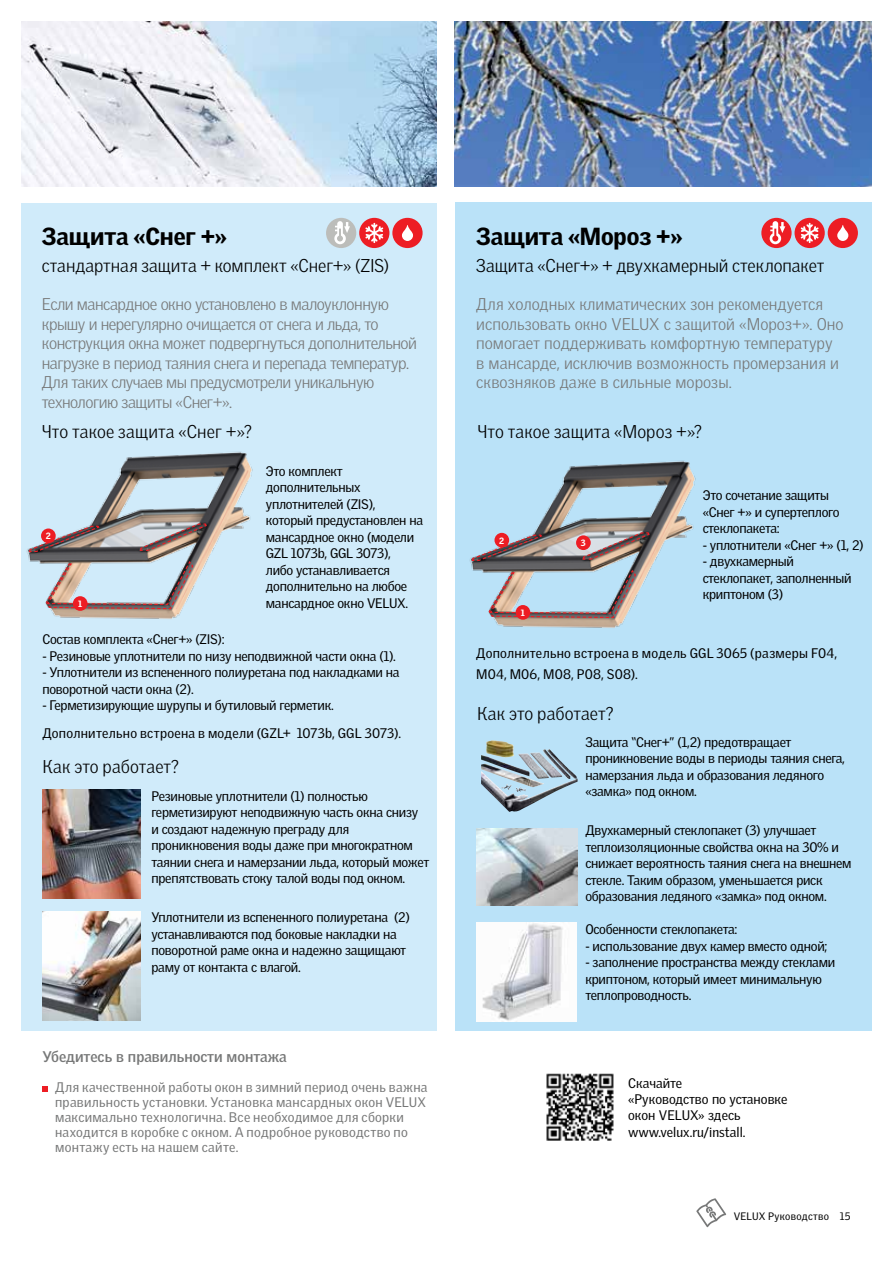
<style>
.page{position:relative;width:893px;height:1263px;background:#fff}
.page>*{position:absolute;margin:0;border:0;box-sizing:border-box;transform-origin:0 0}
.t1{font:900 24px "Velux Gothic";letter-spacing:-.005em;color:#000}
.t2{font:300 18px "Velux Gothic";color:#000}
.t3{font:300 16.5px/19.5px "Velux Gothic";letter-spacing:-.03em;color:#777878}
.t4{font:300 16.5px/19.5px "Velux Gothic";color:#777878}
.t5{font:700 15px "Velux Gothic";color:#777878}
.t6{font:13.5px/16.5px "Velux Gothic";letter-spacing:-.02em;color:#000}
.t7{font:13.5px/15px "Velux Gothic";letter-spacing:.02em;color:#777878}
.t8{font:13.5px/21px "Velux Gothic";letter-spacing:.015em;color:#000}
.t9{font:13.5px/16.2px "Velux Gothic";color:#000}
.t10{font:10.5px "Velux Gothic";letter-spacing:.025em;color:#000}
.t11{font:900 8.85px "Velux Gothic";color:#fff}
</style>
<div class="page">
<svg style="left:696px;top:1198px;width:30px;height:29px"></svg>
<div style="left:455px;top:202px;width:417px;height:828px;background:#bae2f8"></div>
<div style="left:21px;top:203px;width:416px;height:827px;background:#d0ebfa"></div>
<img style="left:21px;top:21px;width:416px;height:165px">
<img style="left:476px;top:923px;width:100px;height:98px">
<svg style="left:42px;top:1086px;width:6px;height:6px"></svg>
<div style="left:828px;top:218px;width:30px;height:30px;background:#ed1d24;border-radius:50%"></div>
<svg style="left:837px;top:225px;width:11px;height:16px"></svg>
<div style="left:761px;top:218px;width:31px;height:30px;background:#ed1d24;border-radius:50%"></div>
<svg style="left:770px;top:221px;width:15px;height:23px"></svg>
<div style="left:794px;top:218px;width:31px;height:30px;background:#ed1d24;border-radius:50%"></div>
<svg style="left:801px;top:223px;width:18px;height:20px"></svg>
<div style="left:392px;top:218px;width:31px;height:30px;background:#ed1d24;border-radius:50%"></div>
<svg style="left:402px;top:225px;width:11px;height:16px"></svg>
<div style="left:326px;top:218px;width:30px;height:30px;background:#bcbdba;border-radius:50%"></div>
<svg style="left:334px;top:221px;width:16px;height:23px"></svg>
<div style="left:359px;top:218px;width:30px;height:30px;background:#ed1d24;border-radius:50%"></div>
<svg style="left:365px;top:223px;width:18px;height:20px"></svg>
<img style="left:455px;top:21px;width:417px;height:165px">
<img style="left:486px;top:740px;width:91px;height:39px">
<img style="left:546px;top:1073px;width:68px;height:68px">
<img style="left:26px;top:451px;width:227px;height:168px">
<svg style="left:28px;top:525px;width:73px;height:28px"></svg>
<svg style="left:139px;top:523px;width:69px;height:28px;background:#a09290"></svg>
<img style="left:45px;top:560px;width:149px;height:50px">
<div style="left:73px;top:596px;width:15px;height:15px;background:#ed1d24;border-radius:50%"></div>
<div style="left:41px;top:528px;width:15px;height:15px;background:#ed1d24;border-radius:50%"></div>
<img style="left:42px;top:789px;width:99px;height:109px">
<img style="left:42px;top:911px;width:99px;height:109px">
<img style="left:469px;top:460px;width:227px;height:168px">
<svg style="left:471px;top:534px;width:72px;height:27px"></svg>
<svg style="left:582px;top:532px;width:68px;height:28px;background:#9c8d8b"></svg>
<img style="left:488px;top:569px;width:149px;height:50px">
<div style="left:516px;top:605px;width:14px;height:15px;background:#ed1d24;border-radius:50%"></div>
<div style="left:494px;top:533px;width:15px;height:14px;background:#ed1d24;border-radius:50%"></div>
<div style="left:576px;top:535px;width:15px;height:15px;background:#ed1d24;border-radius:50%"></div>
<img style="left:476px;top:829px;width:102px;height:76px">
<h1 class="t1" style="left:42px;top:221px;width:187px">Защита «Снег +»</h1>
<h2 class="t2" style="left:42px;top:254px;width:349px">стандартная защита + комплект «Снег+» (ZIS)</h2>
<h1 class="t1" style="left:476px;top:221px;width:208px">Защита «Мороз +»</h1>
<h2 class="t2" style="left:476px;top:255px;width:350px">Защита «Снег+» + двухкамерный стеклопакет</h2>
<p class="t3" style="left:42px;top:294px;width:377px">Если мансардное окно установлено в малоуклонную крышу и нерегулярно очищается от снега и льда, то конструкция окна может подвергнуться дополнительной нагрузке в период таяния снега и перепада температур.<br>Для таких случаев мы предусмотрели уникальную технологию защиты «Снег+».</p>
<p class="t4" style="left:476px;top:294px;width:369px">Для холодных климатических зон рекомендуется использовать окно VELUX с защитой «Мороз+». Оно помогает поддерживать комфортную температуру в мансарде, исключив возможность промерзания и сквозняков даже в сильные морозы.</p>
<h2 class="t2" style="left:42px;top:421px;width:212px">Что такое защита «Снег +»?</h2>
<p class="t11" style="left:46px;top:531px;width:7px">2</p>
<p class="t11" style="left:78px;top:598px;width:6px">1</p>
<p class="t6" style="left:266px;top:462px;width:159px">Это комплект дополнительных уплотнителей (ZIS), который предустановлен на мансардное окно (модели<br>GZL 1073b, GGL 3073),<br>либо устанавливается дополнительно на любое мансардное окно VELUX.</p>
<p class="t6" style="left:42px;top:631px;width:184px">Состав комплекта «Снег+» (ZIS):</p>
<p class="t6" style="left:42px;top:647px;width:355px">- Резиновые уплотнители по низу неподвижной части окна (1).</p>
<p class="t6" style="left:42px;top:664px;width:358px">- Уплотнители из вспененного полиуретана под накладками на поворотной части окна (2).</p>
<p class="t6" style="left:42px;top:697px;width:293px">- Герметизирующие шурупы и бутиловый герметик.</p>
<p class="t8" style="left:42px;top:723px;width:360px">Дополнительно встроена в модели (GZL+ 1073b, GGL 3073).</p>
<h2 class="t2" style="left:42px;top:756px;width:138px">Как это работает?</h2>
<p class="t6" style="left:151px;top:787px;width:279px">Резиновые уплотнители (1) полностью герметизируют неподвижную часть окна снизу<br>и создают надежную преграду для проникновения воды даже при многократном таянии снега и намерзании льда, который может препятствовать стоку талой воды под окном.</p>
<p class="t6" style="left:151px;top:909px;width:260px">Уплотнители из вспененного полиуретана (2) устанавливаются под боковые накладки на поворотной раме окна и надежно защищают раму от контакта с влагой.</p>
<p class="t5" style="left:42px;top:1047px;width:246px">Убедитесь в правильности монтажа</p>
<p class="t7" style="left:55px;top:1079px;width:374px">Для качественной работы окон в зимний период очень важна правильность установки. Установка мансардных окон VELUX максимально технологична. Все необходимое для сборки находится в коробке с окном. А подробное руководство по монтажу есть на нашем сайте.</p>
<h2 class="t2" style="left:477px;top:421px;width:226px">Что такое защита «Мороз +»?</h2>
<p class="t11" style="left:499px;top:535px;width:7px">2</p>
<p class="t11" style="left:581px;top:537px;width:6px">3</p>
<p class="t11" style="left:521px;top:607px;width:6px">1</p>
<p class="t6" style="left:703px;top:487px;width:138px">Это сочетание защиты «Снег +» и супертеплого стеклопакета:</p>
<p class="t6" style="left:703px;top:536px;width:162px">- уплотнители «Снег +» (1, 2)</p>
<p class="t6" style="left:703px;top:553px;width:150px">- двухкамерный стеклопакет, заполненный криптоном (3)</p>
<p class="t8" style="left:476px;top:642px;width:362px">Дополнительно встроена в модель GGL 3065 (размеры F04,<br>M04, М06, М08, P08, S08).</p>
<h2 class="t2" style="left:477px;top:702px;width:138px">Как это работает?</h2>
<p class="t6" style="left:585px;top:733px;width:261px">Защита “Снег+” (1,2) предотвращает проникновение воды в периоды таяния снега, намерзания льда и образования ледяного «замка» под окном.</p>
<p class="t6" style="left:585px;top:822px;width:268px">Двухкамерный стеклопакет (3) улучшает теплоизоляционные свойства окна на 30% и снижает вероятность таяния снега на внешнем стекле. Таким образом, уменьшается риск образования ледяного «замка» под окном.</p>
<p class="t6" style="left:585px;top:921px;width:154px">Особенности стеклопакета:</p>
<p class="t6" style="left:585px;top:937px;width:244px">- использование двух камер вместо одной;</p>
<p class="t6" style="left:585px;top:954px;width:251px">- заполнение пространства между стеклами криптоном, который имеет минимальную теплопроводность.</p>
<p class="t9" style="left:628px;top:1075px;width:161px">Скачайте<br>«Руководство по установке окон VELUX» здесь www.velux.ru/install.</p>
<p class="t10" style="left:734px;top:1210px;width:118px">VELUX Руководство 15</p>
</div>
